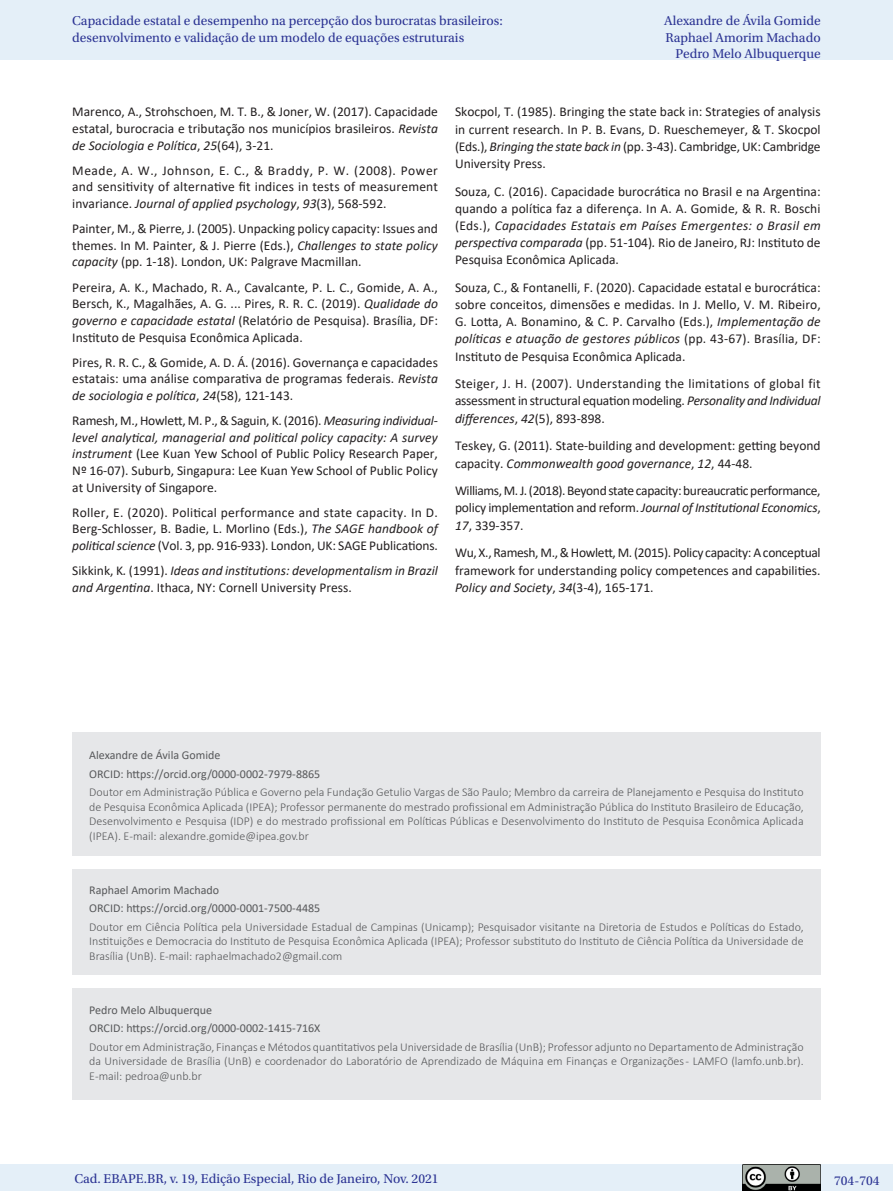
<style>
.page{position:relative;width:893px;height:1191px;background:#fff}
.page>*{position:absolute;margin:0;border:0;box-sizing:border-box;transform-origin:0 0}
.Referencias{font:13.5px/17.1px "Calibri";color:#231f20;text-align:justify}
.t1{font:13.5px/16.5px "Utopia Std";color:#2b3393}
.Referencias-2{font:italic 13.5px/16.6px "Calibri";color:#231f20}
._06_3_nota_de_fim_au{font:300 12px/14.4px "Calibri";color:#57585a;text-align:justify}
._06_3_nota_de_fim_au-2{font:12px "Calibri";color:#57585a}
.s1{font-style:italic}
.s2{font-style:normal}
</style>
<div class="page">
<div style="left:0;top:1164px;width:893px;height:27px;background:#e4eff8"></div>
<img style="left:743px;top:1164px;width:78px;height:27px">
<div style="left:0;top:0;width:893px;height:60px;background:#e4eff8"></div>
<div style="left:72px;top:731px;width:749px;height:368px;background:#e6e7e9"></div>
<div style="left:72px;top:856px;width:752px;height:13px;background:#fff"></div>
<div style="left:72px;top:975px;width:752px;height:13px;background:#fff"></div>
<p class="t1" style="left:72px;top:13px;width:432px">Capacidade estatal e desempenho na percepção dos burocratas brasileiros: desenvolvimento e validação de um modelo de equações estruturais</p>
<p class="t1" style="left:664px;top:13px;width:158px;text-align:right">Alexandre de Ávila Gomide<br>Raphael Amorim Machado<br>Pedro Melo Albuquerque</p>
<p class="Referencias" style="left:72px;top:103px;width:367px;line-height:16.6px">Marenco, A., Strohschoen, M. T. B., &amp; Joner, W. (2017). Capacidade estatal, burocracia e tributação nos municípios brasileiros. <span class="s1">Revista de Sociologia e Política</span>, <span class="s1">25</span>(64), 3-21.</p>
<p class="Referencias" style="left:72px;top:162px;width:367px;line-height:16.6px">Meade, A. W., Johnson, E. C., &amp; Braddy, P. W. (2008). Power and sensitivity of alternative fit indices in tests of measurement invariance. <span class="s1">Journal of applied psychology</span>, <span class="s1">93</span>(3), 568-592.</p>
<p class="Referencias" style="left:72px;top:220px;width:367px;line-height:16.6px">Painter, M., &amp; Pierre, J. (2005). Unpacking policy capacity: Issues and themes. In M. Painter, &amp; J. Pierre (Eds.), <span class="s1">Challenges to state policy capacity</span> (pp. 1-18). London, UK: Palgrave Macmillan.</p>
<p class="Referencias" style="left:72px;top:278px;width:367px;line-height:16.6px">Pereira, A. K., Machado, R. A., Cavalcante, P. L. C., Gomide, A. A., Bersch, K., Magalhães, A. G. ... Pires, R. R. C. (2019). <span class="s1">Qualidade do governo e capacidade estatal</span> (Relatório de Pesquisa). Brasília, DF:<br>Instituto de Pesquisa Econômica Aplicada.</p>
<p class="Referencias" style="left:72px;top:353px;width:367px;line-height:16.6px">Pires, R. R. C., &amp; Gomide, A. D. Á. (2016). Governança e capacidades estatais: uma análise comparativa de programas federais. <span class="s1">Revista de sociologia e política</span>, <span class="s1">24</span>(58), 121-143.</p>
<p class="Referencias" style="left:72px;top:412px;width:367px;line-height:16.6px">Ramesh, M., Howlett, M. P., &amp; Saguin, K. (2016). <span class="s1">Measuring individual&shy;level analytical, managerial and political policy capacity: A survey instrument</span> (Lee Kuan Yew School of Public Policy Research Paper, Nº 16-07). Suburb, Singapura: Lee Kuan Yew School of Public Policy at University of Singapore.</p>
<p class="Referencias" style="left:72px;top:503px;width:367px;line-height:16.6px">Roller, E. (2020). Political performance and state capacity. In D.<br>Berg-Schlosser, B. Badie, L. Morlino (Eds.), <span class="s1">The SAGE handbook of political science</span> (Vol. 3, pp. 916-933). London, UK: SAGE Publications.</p>
<p class="Referencias-2" style="left:72px;top:561px;width:367px"><span class="s2">Sikkink, K</span>. <span class="s2">(1991).</span> Ideas and institutions: developmentalism in Brazil and Argentina<span class="s2">. Ithaca, NY: Cornell University Press.</span></p>
<p class="Referencias" style="left:455px;top:103px;width:367px">Skocpol, T. (1985). Bringing the state back in: Strategies of analysis in current research. In P. B. Evans, D. Rueschemeyer, &amp; T. Skocpol (Eds.), <span class="s1">Bringing the state back in</span> (pp. 3-43). Cambridge, UK: Cambridge University Press.</p>
<p class="Referencias" style="left:455px;top:182px;width:367px">Souza, C. (2016). Capacidade burocrática no Brasil e na Argentina: quando a política faz a diferença. In A. A. Gomide, &amp; R. R. Boschi (Eds.), <span class="s1">Capacidades Estatais em Países Emergentes: o Brasil em perspectiva comparada</span> (pp. 51-104)<span class="s1">.</span> Rio de Janeiro, RJ: Instituto de Pesquisa Econômica Aplicada.</p>
<p class="Referencias" style="left:455px;top:279px;width:367px">Souza, C., &amp; Fontanelli, F. (2020). Capacidade estatal e burocrática: sobre conceitos, dimensões e medidas. In J. Mello, V. M. Ribeiro, G. Lotta, A. Bonamino, &amp; C. P. Carvalho (Eds.), <span class="s1">Implementação de políticas e atuação de gestores públicos</span> (pp. 43-67). Brasília, DF:<br>Instituto de Pesquisa Econômica Aplicada.</p>
<p class="Referencias" style="left:455px;top:375px;width:367px">Steiger, J. H. (2007). Understanding the limitations of global fit assessment in structural equation modeling. <span class="s1">Personality and Individual differences</span>, <span class="s1">42</span>(5), 893-898.</p>
<p class="Referencias" style="left:455px;top:437px;width:367px">Teskey, G. (2011). State-building and development: getting beyond capacity. <span class="s1">Commonwealth good governance</span>, <span class="s1">12</span>, 44-48.</p>
<p class="Referencias" style="left:455px;top:482px;width:367px">Williams, M. J. (2018). Beyond state capacity: bureaucratic performance, policy implementation and reform. <span class="s1">Journal of Institutional Economics</span>, <span class="s1">17</span>, 339-357.</p>
<p class="Referencias" style="left:455px;top:544px;width:367px">Wu, X., Ramesh, M., &amp; Howlett, M. (2015). Policy capacity: A conceptual framework for understanding policy competences and capabilities.<br><span class="s1">Policy and Society</span>, <span class="s1">34</span>(3-4), 165-171.</p>
<p class="_06_3_nota_de_fim_au-2" style="left:89px;top:747px;width:133px">Alexandre de Ávila Gomide</p>
<p class="_06_3_nota_de_fim_au-2" style="left:89px;top:765px;width:233px">ORCID: https://orcid.org/0000-0002-7979-8865</p>
<p class="_06_3_nota_de_fim_au" style="left:89px;top:785px;width:716px">Doutor em Administração Pública e Governo pela Fundação Getulio Vargas de São Paulo; Membro da carreira de Planejamento e Pesquisa do Instituto de Pesquisa Econômica Aplicada (IPEA); Professor permanente do mestrado profissional em Administração Pública do Instituto Brasileiro de Educação, Desenvolvimento e Pesquisa (IDP) e do mestrado profissional em Políticas Públicas e Desenvolvimento do Instituto de Pesquisa Econômica Aplicada (IPEA). E-mail: alexandre.gomide@ipea.gov.br</p>
<p class="_06_3_nota_de_fim_au-2" style="left:89px;top:881px;width:131px">Raphael Amorim Machado</p>
<p class="_06_3_nota_de_fim_au-2" style="left:89px;top:900px;width:233px">ORCID: https://orcid.org/0000-0001-7500-4485</p>
<p class="_06_3_nota_de_fim_au" style="left:89px;top:919px;width:716px">Doutor em Ciência Política pela Universidade Estadual de Campinas (Unicamp); Pesquisador visitante na Diretoria de Estudos e Políticas do Estado, Instituições e Democracia do Instituto de Pesquisa Econômica Aplicada (IPEA); Professor substituto do Instituto de Ciência Política da Universidade de Brasília (UnB). E-mail: raphaelmachado2@gmail.com</p>
<p class="_06_3_nota_de_fim_au-2" style="left:89px;top:1001px;width:124px">Pedro Melo Albuquerque</p>
<p class="_06_3_nota_de_fim_au-2" style="left:89px;top:1020px;width:233px">ORCID: https://orcid.org/0000-0002-1415-716X</p>
<p class="_06_3_nota_de_fim_au" style="left:89px;top:1039px;width:716px">Doutor em Administração, Finanças e Métodos quantitativos pela Universidade de Brasília (UnB); Professor adjunto no Departamento de Administração da Universidade de Brasília (UnB) e coordenador do Laboratório de Aprendizado de Máquina em Finanças e Organizações - LAMFO (lamfo.unb.br).<br>E-mail: pedroa@unb.br</p>
<p class="t1" style="left:74px;top:1170px;width:366px">Cad. EBAPE.BR, v. 19, Edição Especial, Rio de Janeiro, Nov. 2021</p>
<p class="t1" style="left:834px;top:1172px;width:47px">704-704</p>
</div>
